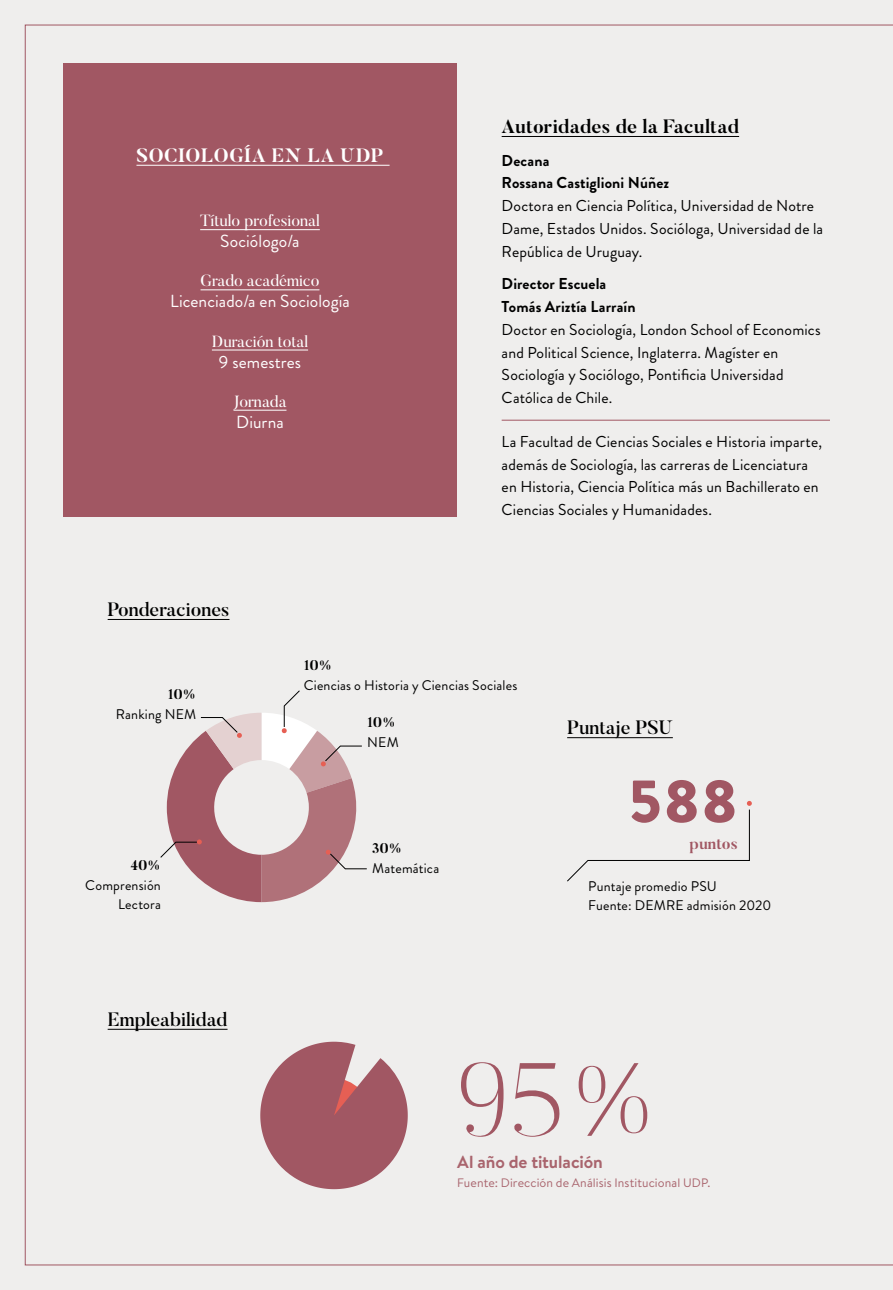
<style>
.page{position:relative;width:893px;height:1290px;background:#efeeed}
.page>*{position:absolute;margin:0;border:0;box-sizing:border-box;transform-origin:0 0}
.t1{font:200 103.25px "Butler";color:#a15763}
.t2{font:900 59.5px "Brandon Text";color:#a15763}
.t3{font:500 19.25px "Butler";color:#000}
.t4{font:700 19.25px "Butler";letter-spacing:.01em;color:#000}
.t5{font:700 19.25px "Butler";letter-spacing:.02em;color:#fff}
.t6{font:17.5px "Brandon Grotesque";letter-spacing:.005em;color:#fff}
.t7{font:700 17.5px "Brandon Text";letter-spacing:-.005em;color:#a9646d}
.t8{font:16.1px "Butler";color:#fff}
.t9{font:15.75px/22.8px "Brandon Grotesque";letter-spacing:.01em;color:#000}
.t10{font:700 15.75px/22.8px "Brandon Grotesque";letter-spacing:.005em;color:#000}
.t11{font:700 15.75px "Butler";color:#a15763}
.t12{font:14px/19.2px "Brandon Grotesque";letter-spacing:.015em;color:#000;text-align:right}
.t13{font:700 14px "Butler";color:#000}
.t14{font:12.25px "Brandon Text";letter-spacing:.01em;color:#a9646d}
</style>
<div class="page">
<div style="left:63px;top:63px;width:394px;height:453px;background:#a15763"></div>
<hr style="left:200px;top:229px;width:120px;height:1px;background:#fff">
<hr style="left:201px;top:289px;width:118px;height:1px;background:#fff">
<hr style="left:212px;top:350px;width:96px;height:1px;background:#fff">
<hr style="left:233px;top:410px;width:53px;height:1px;background:#fff">
<hr style="left:136px;top:165px;width:254px;height:1px;background:#fff">
<hr style="left:108px;top:619px;width:121px;height:1px;background:#000">
<hr style="left:108px;top:1029px;width:120px;height:1px;background:#000">
<svg style="left:160px;top:690px;width:207px;height:212px"></svg>
<svg style="left:260px;top:1041px;width:148px;height:148px"></svg>
<hr style="left:502px;top:136px;width:237px;height:1px;background:#000">
<hr style="left:502px;top:420px;width:328px;height:1px;background:#a15763">
<hr style="left:567px;top:737px;width:106px;height:1px;background:#000">
<svg style="left:567px;top:801px;width:185px;height:81px"></svg>
<p class="t5" style="left:136px;top:143px;width:249px">Sociología en la UDP</p>
<p class="t8" style="left:200px;top:210px;width:121px">Título profesional</p>
<p class="t6" style="left:220px;top:229px;width:81px">Sociólogo/a</p>
<p class="t8" style="left:201px;top:271px;width:120px">Grado académico</p>
<p class="t6" style="left:170px;top:289px;width:181px">Licenciado/a en Sociología</p>
<p class="t8" style="left:212px;top:331px;width:98px">Duración total</p>
<p class="t6" style="left:219px;top:349px;width:83px">9 semestres</p>
<p class="t8" style="left:233px;top:391px;width:55px">Jornada</p>
<p class="t6" style="left:236px;top:410px;width:49px">Diurna</p>
<p class="t3" style="left:108px;top:597px;width:123px">Ponderaciones</p>
<p class="t4" style="left:502px;top:114px;width:239px">Autoridades de la Facultad</p>
<p class="t10" style="left:502px;top:149px;width:169px">Decana<br>Rossana Castiglioni Núñez</p>
<p class="t9" style="left:502px;top:195px;width:323px">Doctora en Ciencia Política, Universidad de Notre<br>Dame, Estados Unidos. Socióloga, Universidad de la<br>República de Uruguay.</p>
<p class="t10" style="left:502px;top:273px;width:135px">Director Escuela<br>Tomás Ariztía Larraín</p>
<p class="t9" style="left:502px;top:318px;width:320px">Doctor en Sociología, London School of Economics and Political Science, Inglaterra. Magíster en Sociología y Sociólogo, Pontificia Universidad Católica de Chile.</p>
<p class="t9" style="left:502px;top:430px;width:322px">La Facultad de Ciencias Sociales e Historia imparte, además de Sociología, las carreras de Licenciatura en Historia, Ciencia Política más un Bachillerato en Ciencias Sociales y Humanidades.</p>
<p class="t13" style="left:304px;top:657px;width:30px">10%</p>
<p class="t12" style="left:304px;top:675px;width:215px">Ciencias o Historia y Ciencias Sociales</p>
<p class="t13" style="left:168px;top:686px;width:30px">10%</p>
<p class="t12" style="left:116px;top:704px;width:82px">Ranking NEM</p>
<p class="t13" style="left:367px;top:713px;width:30px">10%</p>
<p class="t12" style="left:367px;top:732px;width:33px">NEM</p>
<p class="t13" style="left:130px;top:856px;width:32px">40%</p>
<p class="t12" style="left:85px;top:875px;width:77px">Comprensión<br>Lectora</p>
<p class="t3" style="left:108px;top:1007px;width:121px">Empleabilidad</p>
<p class="t13" style="left:372px;top:839px;width:32px">30%</p>
<p class="t12" style="left:372px;top:858px;width:69px">Matemática</p>
<p class="t3" style="left:567px;top:715px;width:107px">Puntaje PSU</p>
<h2 class="t2" style="left:628px;top:759px;width:111px">588</h2>
<p class="t11" style="left:689px;top:833px;width:50px">puntos</p>
<p class="t12" style="left:588px;top:876px;width:184px;text-align:left">Puntaje promedio PSU<br>Fuente: DEMRE admisión 2020</p>
<h1 class="t1" style="left:457px;top:1035px;width:207px">95%</h1>
<p class="t7" style="left:457px;top:1149px;width:147px">Al año de titulación</p>
<p class="t14" style="left:457px;top:1174px;width:255px">Fuente: Dirección de Análisis Institucional UDP.</p>
</div>
